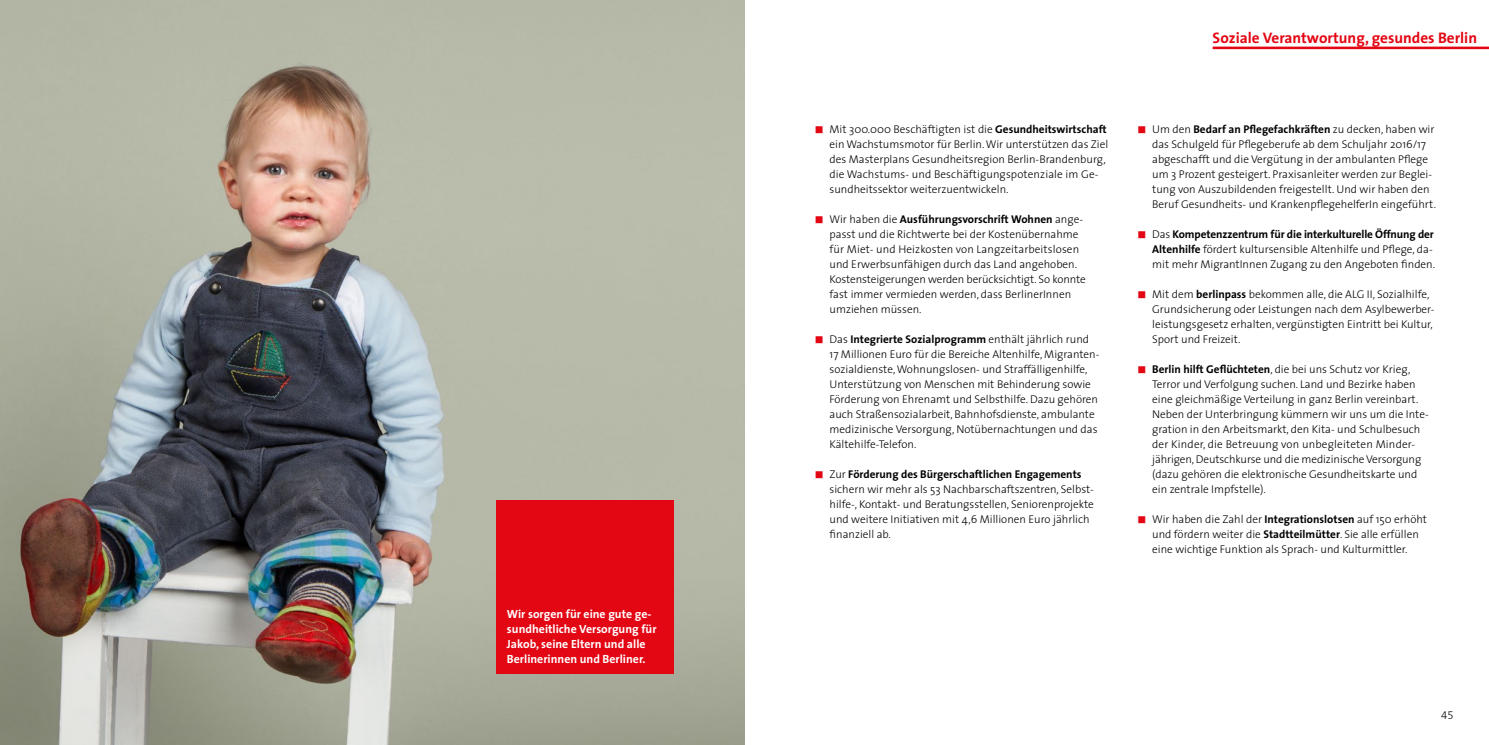
<style>
.page{position:relative;width:1489px;height:745px;background:#fff}
.page>*{position:absolute;margin:0;border:0;box-sizing:border-box;transform-origin:0 0}
.t1{font:700 15.25px "The Sans";color:#e30613}
.t2{font:700 11.88px/15px "The Sans";color:#fff}
.t3{font:300 11.25px/15px "The Sans";color:#000}
.t4{font:11.25px "The Sans Light Expert";color:#000}
.s1{color:#e30613}
.s2{font-weight:700}
</style>
<div class="page">
<img style="left:0;top:0;width:744px;height:744px">
<div style="left:496px;top:500px;width:177px;height:173px;background:#e30613"></div>
<hr style="left:1212px;top:47px;width:276px;height:2px;background:#e30613">
<p class="t2" style="left:507px;top:606px;width:151px">Wir sorgen für eine gute ge&shy;sundheitliche Versorgung für<br>Jakob, seine Eltern und alle<br>Berlinerinnen und Berliner.</p>
<p class="t3" style="left:829px;top:121px;width:280px;text-indent:-14px"><span class="s1">■</span> Mit 300.000 Beschäftigten ist die <span class="s2">Gesundheitswirtschaft </span>ein Wachstumsmotor für Berlin. Wir unterstützen das Ziel des Masterplans Gesundheitsregion Berlin-Brandenburg, die Wachstums- und Beschäftigungspotenziale im Ge&shy;sundheitssektor weiterzuentwickeln.</p>
<p class="t3" style="left:829px;top:211px;width:258px;text-indent:-14px"><span class="s1">■</span> Wir haben die <span class="s2">Ausführungsvorschrift Wohnen</span> ange&shy;passt und die Richtwerte bei der Kostenübernahme für Miet- und Heizkosten von Langzeitarbeitslosen und Erwerbsunfähigen durch das Land angehoben.<br>Kostensteigerungen werden berücksichtigt. So konnte fast immer vermieden werden, dass BerlinerInnen umziehen müssen.</p>
<p class="t3" style="left:829px;top:331px;width:271px;text-indent:-14px"><span class="s1">■</span> Das <span class="s2">Integrierte Sozialprogramm</span> enthält jährlich rund 17 Millionen Euro für die Bereiche Altenhilfe, Migranten&shy;sozialdienste, Wohnungslosen- und Straffälligenhilfe, Unterstützung von Menschen mit Behinderung sowie Förderung von Ehrenamt und Selbsthilfe. Dazu gehören auch Straßensozialarbeit, Bahnhofsdienste, ambulante medizinische Versorgung, Notübernachtungen und das Kältehilfe-Telefon.</p>
<p class="t3" style="left:829px;top:466px;width:266px;text-indent:-14px"><span class="s1">■</span> Zur <span class="s2">Förderung des Bürgerschaftlichen Engagements </span>sichern wir mehr als 53 Nachbarschaftszentren, Selbst&shy;hilfe-, Kontakt- und Beratungsstellen, Seniorenprojekte und weitere Initiativen mit 4,6 Millionen Euro jährlich finanziell ab.</p>
<h1 class="t1" style="left:1212px;top:25px;width:266px">Soziale Verantwortung, gesundes Berlin</h1>
<p class="t3" style="left:1152px;top:121px;width:285px;text-indent:-14px"><span class="s1">■</span> Um den <span class="s2">Bedarf an Pflegefachkräften</span> zu decken, haben wir das Schulgeld für Pflegeberufe ab dem Schuljahr 2016/17 abgeschafft und die Vergütung in der ambulanten Pflege um 3 Prozent gesteigert. Praxisanleiter werden zur Beglei&shy;tung von Auszubildenden freigestellt. Und wir haben den Beruf Gesundheits- und KrankenpflegehelferIn eingeführt.</p>
<p class="t3" style="left:1152px;top:226px;width:284px;text-indent:-14px"><span class="s1">■</span> Das <span class="s2">Kompetenzzentrum für die interkulturelle Öffnung der<br>Altenhilfe</span> fördert kultursensible Altenhilfe und Pflege, da&shy;mit mehr MigrantInnen Zugang zu den Angeboten finden.</p>
<p class="t3" style="left:1152px;top:286px;width:284px;text-indent:-14px"><span class="s1">■</span> Mit dem <span class="s2">berlinpass</span> bekommen alle, die ALG II, Sozialhilfe, Grundsicherung oder Leistungen nach dem Asylbewerber&shy;leistungsgesetz erhalten, vergünstigten Eintritt bei Kultur, Sport und Freizeit.</p>
<p class="t3" style="left:1152px;top:361px;width:278px;text-indent:-14px"><span class="s1">■</span> <span class="s2">Berlin hilft Geflüchteten</span>, die bei uns Schutz vor Krieg, Terror und Verfolgung suchen. Land und Bezirke haben eine gleichmäßige Verteilung in ganz Berlin vereinbart.<br>Neben der Unterbringung kümmern wir uns um die Inte&shy;gration in den Arbeitsmarkt, den Kita- und Schulbesuch der Kinder, die Betreuung von unbegleiteten Minder&shy;jährigen, Deutschkurse und die medizinische Versorgung (dazu gehören die elektronische Gesundheitskarte und ein zentrale Impfstelle).</p>
<p class="t3" style="left:1137px;top:511px;width:290px;text-align:center"><span class="s1">■</span> Wir haben die Zahl der <span class="s2">Integrationslotsen</span> auf 150 erhöht und fördern weiter die <span class="s2">Stadtteilmütter</span>. Sie alle erfüllen eine wichtige Funktion als Sprach- und Kulturmittler.</p>
<p class="t4" style="left:1440px;top:705px;width:14px">45</p>
</div>
